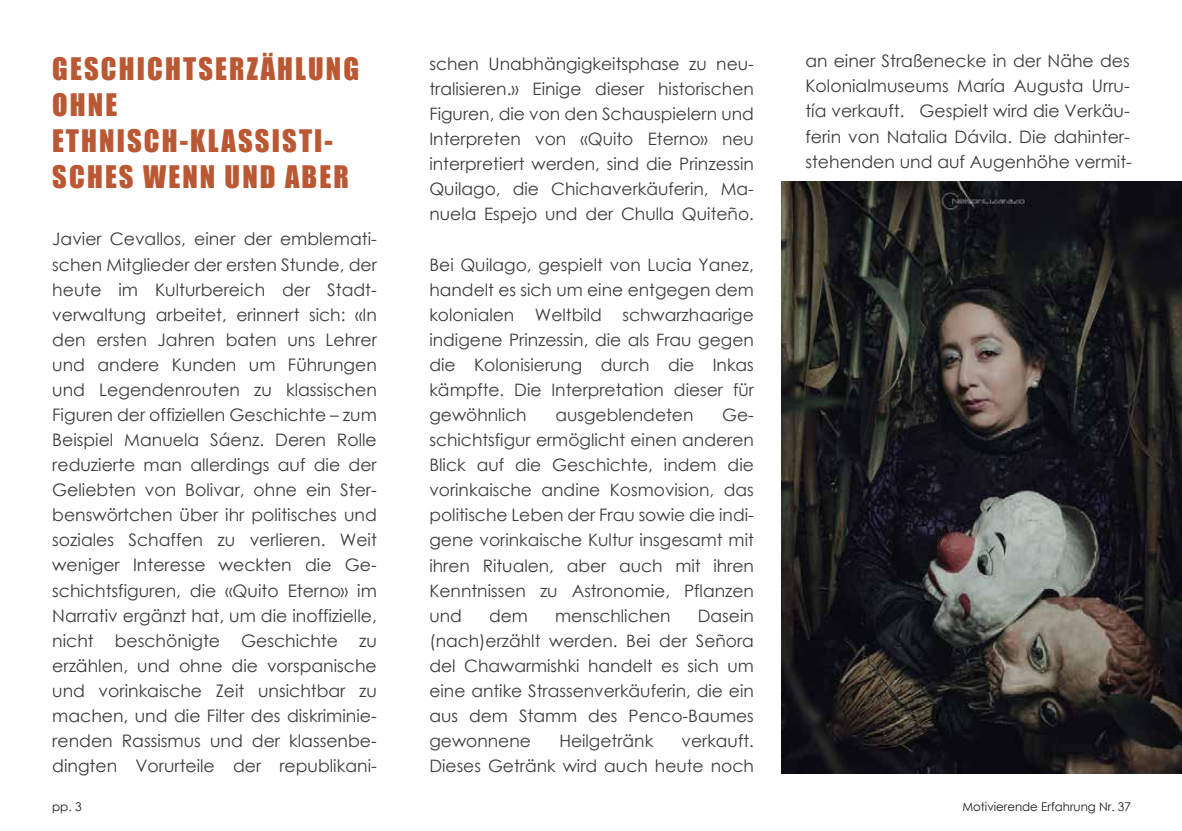
<style>
.page{position:relative;width:1182px;height:831px;background:#fff}
.page>*{position:absolute;margin:0;border:0;box-sizing:border-box;transform-origin:0 0}
.t1{font:28.5px/36px "Impact";letter-spacing:.075em;color:#ba5834}
.t2{font:17.25px/25px "Century Gothic";color:#3c3c3b}
.t3{font:17.1px/25px "Century Gothic";color:#3c3c3b;text-align:justify}
.t4{font:12px "Century Gothic";color:#1d1d1b}
.s1{font-size:17.1px}
</style>
<div class="page">
<img style="left:782px;top:181px;width:400px;height:592px">
<h1 class="t1" style="left:52px;top:50px;width:308px">GESCHICHTSERZÄHLUNG<br>OHNE<br>ETHNISCH-KLASSISTI-<br>SCHES WENN UND ABER</h1>
<p class="t2" style="left:52px;top:226px;width:326px;text-align:justify">Javier Cevallos, einer der emblemati&shy;schen Mitglieder der ersten Stunde, der heute im Kulturbereich der Stadt&shy;verwaltung arbeitet, erinnert sich: «In den ersten Jahren baten uns Lehrer und andere Kunden um Führungen und Legendenrouten zu klassischen Figuren der offiziellen Geschichte – zum Beispiel Manuela Sáenz. Deren Rolle reduzierte man allerdings auf die der Geliebten von Bolivar, ohne ein Ster&shy;benswörtchen über ihr politisches und soziales Schaffen zu verlieren. Weit weniger Interesse weckten die Ge&shy;schichtsfiguren, die «Quito Eterno» im Narrativ ergänzt hat, um die inoffizielle, nicht beschönigte Geschichte zu erzählen, und ohne die vorspanische und vorinkaische Zeit unsichtbar zu machen, und die Filter des diskriminie&shy;renden Rassismus und der klassenbe&shy;dingten Vorurteile der republikani-</p>
<p class="t4" style="left:52px;top:797px;width:31px">pp. 3</p>
<p class="t3" style="left:429px;top:51px;width:326px">schen Unabhängigkeitsphase zu neu&shy;tralisieren.» Einige dieser historischen Figuren, die von den Schauspielern und Interpreten von «Quito Eterno» neu interpretiert werden, sind die Prinzessin Quilago, die Chichaverkäuferin, Ma&shy;nuela Espejo und der Chulla Quiteño.</p>
<p class="t3" style="left:429px;top:251px;width:326px">Bei Quilago, gespielt von Lucia Yanez, handelt es sich um eine entgegen dem kolonialen Weltbild schwarzhaarige indigene Prinzessin, die als Frau gegen die Kolonisierung durch die Inkas kämpfte. Die Interpretation dieser für gewöhnlich</p>
<p class="t3" style="left:429px;top:402px;width:326px;text-indent:293px">Ge&shy;schichtsfigur ermöglicht einen anderen Blick auf die Geschichte, indem die vorinkaische andine Kosmovision, das politische Leben der Frau sowie die indi&shy;gene vorinkaische Kultur insgesamt mit ihren Ritualen, aber auch mit ihren Kenntnissen zu Astronomie, Pflanzen und</p>
<p class="t3" style="left:555px;top:402px;width:140px">ausgeblendeten</p>
<p class="t3" style="left:429px;top:602px;width:326px;text-indent:268px">Dasein (nach)erzählt werden. Bei der Señora del Chawarmishki handelt es sich um eine antike Strassenverkäuferin, die ein aus dem Stamm des Penco-Baumes gewonnene</p>
<p class="t3" style="left:489px;top:602px;width:40px">dem</p>
<p class="t3" style="left:555px;top:602px;width:117px">menschlichen</p>
<p class="t3" style="left:429px;top:727px;width:326px;text-align:right">verkauft.<br>Dieses Getränk wird auch heute noch</p>
<p class="t3" style="left:559px;top:727px;width:95px">Heilgetränk</p>
<p class="t2" style="left:805px;top:48px;width:328px"><span class="s1">an</span> einer Straßenecke in der Nähe des Kolonialmuseums María Augusta Urru&shy;tía verkauft. Gespielt wird die Verkäu&shy;ferin von Natalia Dávila. Die dahinter&shy;stehenden und auf Augenhöhe vermit-</p>
<p class="t4" style="left:962px;top:797px;width:170px">Motivierende Erfahrung Nr. 37</p>
</div>
